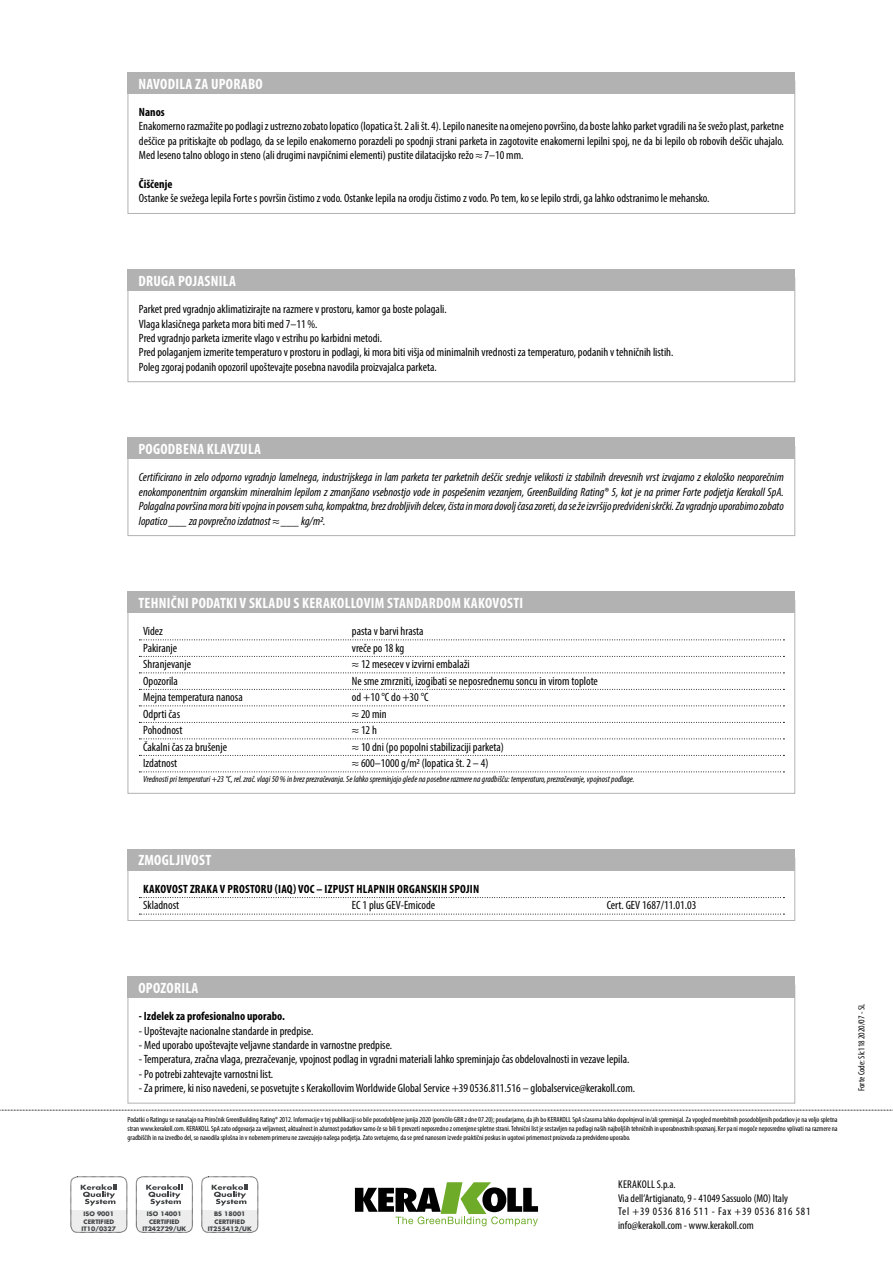
<style>
.page{position:relative;width:893px;height:1263px;background:#fff}
.page>*{position:absolute;margin:0;border:0;box-sizing:border-box;transform-origin:0 0}
.t1{font:700 condensed 15px "Myriad Pro";letter-spacing:.02em;color:#fff}
.t2{font:condensed 12px/14.4px "Myriad Pro";color:#000;text-align:justify}
.t3{font:italic condensed 12px/14.4px "Myriad Pro";color:#000;text-align:justify}
.t4{font:700 condensed 12px "Myriad Pro";letter-spacing:.02em;color:#000}
.t5{font:700 condensed 12px "Myriad Pro";color:#000}
.t6{font:condensed 11.25px/13.5px "Myriad Pro";color:#000}
.t7{font:italic condensed 9px "Myriad Pro";color:#000}
.t8{font:condensed 9px "Myriad Pro";color:#000}
.t9{font:condensed 7.5px/9px "Myriad Pro";color:#000;text-align:justify}
.t10{font:700 6px/7.2px "Futura Std";color:#424446;text-align:center}
</style>
<div class="page">
<svg style="left:0;top:1110px;width:893px;height:1px"></svg>
<div style="left:71px;top:1176px;width:56px;height:56px;border:1px dashed #000;border-radius:7px"></div>
<svg style="left:71px;top:1184px;width:56px;height:48px"></svg>
<div style="left:136px;top:1176px;width:56px;height:56px;border:1px dashed #000;border-radius:7px"></div>
<svg style="left:136px;top:1184px;width:56px;height:48px"></svg>
<div style="left:202px;top:1176px;width:56px;height:56px;border:1px dashed #000;border-radius:7px"></div>
<svg style="left:202px;top:1184px;width:56px;height:48px"></svg>
<svg style="left:355px;top:1182px;width:183px;height:44px"></svg>
<div style="left:128px;top:81px;width:667px;height:133px;border:1px solid #b3b2b2"></div>
<div style="left:128px;top:72px;width:667px;height:22px;background:#b3b2b2"></div>
<div style="left:128px;top:278px;width:667px;height:104px;border:1px solid #b3b2b2"></div>
<div style="left:128px;top:269px;width:667px;height:22px;background:#b3b2b2"></div>
<div style="left:128px;top:446px;width:667px;height:90px;border:1px solid #b3b2b2"></div>
<div style="left:128px;top:438px;width:667px;height:21px;background:#b3b2b2"></div>
<div style="left:128px;top:985px;width:667px;height:118px;border:1px solid #b3b2b2"></div>
<div style="left:128px;top:976px;width:667px;height:22px;background:#b3b2b2"></div>
<svg style="left:139px;top:897px;width:645px;height:1px"></svg>
<svg style="left:139px;top:914px;width:645px;height:1px"></svg>
<div style="left:128px;top:858px;width:667px;height:63px;border:1px solid #b3b2b2"></div>
<div style="left:128px;top:849px;width:667px;height:21px;background:#b3b2b2"></div>
<svg style="left:139px;top:639px;width:645px;height:1px"></svg>
<svg style="left:139px;top:656px;width:645px;height:1px"></svg>
<svg style="left:139px;top:672px;width:645px;height:1px"></svg>
<svg style="left:139px;top:689px;width:645px;height:1px"></svg>
<svg style="left:139px;top:705px;width:645px;height:1px"></svg>
<svg style="left:139px;top:722px;width:645px;height:1px"></svg>
<svg style="left:139px;top:738px;width:645px;height:1px"></svg>
<svg style="left:139px;top:755px;width:645px;height:1px"></svg>
<svg style="left:139px;top:771px;width:645px;height:1px"></svg>
<div style="left:128px;top:591px;width:667px;height:22px;background:#b3b2b2"></div>
<p class="t1" style="left:138px;top:74px;width:126px">NAVODILA ZA UPORABO</p>
<p class="t4" style="left:139px;top:105px;width:27px">Nanos</p>
<p class="t2" style="left:139px;top:119px;width:646px">Enakomerno razmažite po podlagi z ustrezno zobato lopatico (lopatica št. 2 ali št. 4). Lepilo nanesite na omejeno površino, da boste lahko parket vgradili na še svežo plast, parketne deščice pa pritiskajte ob podlago, da se lepilo enakomerno porazdeli po spodnji strani parketa in zagotovite enakomerni lepilni spoj, ne da bi lepilo ob robovih deščic uhajalo.<br>Med leseno talno oblogo in steno (ali drugimi navpičnimi elementi) pustite dilatacijsko režo ≈ 7–10 mm.</p>
<p class="t5" style="left:139px;top:177px;width:35px">Čiščenje</p>
<p class="t2" style="left:139px;top:191px;width:572px">Ostanke še svežega lepila Forte s površin čistimo z vodo. Ostanke lepila na orodju čistimo z vodo. Po tem, ko se lepilo strdi, ga lahko odstranimo le mehansko.</p>
<p class="t1" style="left:138px;top:271px;width:99px">DRUGA POJASNILA</p>
<p class="t2" style="left:139px;top:302px;width:536px;text-align:left">Parket pred vgradnjo aklimatizirajte na razmere v prostoru, kamor ga boste polagali.<br>Vlaga klasičnega parketa mora biti med 7–11 %.<br>Pred vgradnjo parketa izmerite vlago v estrihu po karbidni metodi.<br>Pred polaganjem izmerite temperaturo v prostoru in podlagi, ki mora biti višja od minimalnih vrednosti za temperaturo, podanih v tehničnih listih.<br>Poleg zgoraj podanih opozoril upoštevajte posebna navodila proizvajalca parketa.</p>
<p class="t1" style="left:138px;top:439px;width:124px">POGODBENA KLAVZULA</p>
<p class="t3" style="left:139px;top:470px;width:646px">Certificirano in zelo odporno vgradnjo lamelnega, industrijskega in lam parketa ter parketnih deščic srednje velikosti iz stabilnih drevesnih vrst izvajamo z ekološko neoporečnim enokomponentnim organskim mineralnim lepilom z zmanjšano vsebnostjo vode in pospešenim vezanjem, GreenBuilding Rating® 5, kot je na primer Forte podjetja Kerakoll SpA.<br>Polagalna površina mora biti vpojna in povsem suha, kompaktna, brez drobljivih delcev, čista in mora dovolj časa zoreti, da se že izvršijo predvideni skrčki. Za vgradnjo uporabimo zobato lopatico ___ za povprečno izdatnost ≈ ___ kg/m2.</p>
<p class="t1" style="left:138px;top:593px;width:386px">TEHNIČNI PODATKI V SKLADU S KERAKOLLOVIM STANDARDOM KAKOVOSTI</p>
<p class="t2" style="left:143px;top:624px;width:21px">Videz</p>
<p class="t2" style="left:352px;top:624px;width:73px">pasta v barvi hrasta</p>
<p class="t2" style="left:143px;top:640px;width:36px">Pakiranje</p>
<p class="t2" style="left:352px;top:640px;width:54px">vreče po 18 kg</p>
<p class="t2" style="left:143px;top:657px;width:49px">Shranjevanje</p>
<p class="t2" style="left:352px;top:657px;width:119px">≈ 12 mesecev v izvirni embalaži</p>
<p class="t2" style="left:143px;top:673px;width:36px">Opozorila</p>
<p class="t2" style="left:352px;top:673px;width:248px">Ne sme zmrzniti, izogibati se neposrednemu soncu in virom toplote</p>
<p class="t2" style="left:143px;top:690px;width:101px">Mejna temperatura nanosa</p>
<p class="t2" style="left:352px;top:690px;width:78px">od +10 °C do +30 °C</p>
<p class="t2" style="left:143px;top:706px;width:38px">Odprti čas</p>
<p class="t2" style="left:352px;top:706px;width:36px">≈ 20 min</p>
<p class="t2" style="left:143px;top:723px;width:41px">Pohodnost</p>
<p class="t2" style="left:352px;top:723px;width:27px">≈ 12 h</p>
<p class="t2" style="left:143px;top:739px;width:85px">Čakalni čas za brušenje</p>
<p class="t2" style="left:352px;top:739px;width:153px">≈ 10 dni (po popolni stabilizaciji parketa)</p>
<p class="t2" style="left:143px;top:756px;width:36px">Izdatnost</p>
<p class="t2" style="left:352px;top:756px;width:138px">≈ 600–1000 g/m2 (lopatica št. 2 – 4)</p>
<p class="t7" style="left:143px;top:774px;width:493px">Vrednosti pri temperaturi +23 °C, rel. zrač. vlagi 50 % in brez prezračevanja. Se lahko spreminjajo glede na posebne razmere na gradbišču: temperaturo, prezračevanje, vpojnost podlage.</p>
<p class="t1" style="left:138px;top:851px;width:74px">ZMOGLJIVOST</p>
<p class="t4" style="left:143px;top:881px;width:337px">KAKOVOST ZRAKA V PROSTORU (IAQ) VOC – IZPUST HLAPNIH ORGANSKIH SPOJIN</p>
<p class="t2" style="left:143px;top:898px;width:38px">Skladnost</p>
<p class="t2" style="left:352px;top:898px;width:85px">EC 1 plus GEV-Emicode</p>
<p class="t2" style="left:607px;top:898px;width:91px">Cert. GEV 1687/11.01.03</p>
<p class="t1" style="left:138px;top:978px;width:62px">OPOZORILA</p>
<p class="t5" style="left:139px;top:1009px;width:147px">- Izdelek za profesionalno uporabo.</p>
<p class="t2" style="left:139px;top:1023px;width:176px">- Upoštevajte nacionalne standarde in predpise.</p>
<p class="t2" style="left:139px;top:1037px;width:255px">- Med uporabo upoštevajte veljavne standarde in varnostne predpise.</p>
<p class="t2" style="left:139px;top:1052px;width:492px">- Temperatura, zračna vlaga, prezračevanje, vpojnost podlag in vgradni materiali lahko spreminjajo čas obdelovalnosti in vezave lepila.</p>
<p class="t2" style="left:139px;top:1066px;width:136px">- Po potrebi zahtevajte varnostni list.</p>
<p class="t2" style="left:139px;top:1081px;width:498px">- Za primere, ki niso navedeni, se posvetujte s Kerakollovim Worldwide Global Service +39 0536.811.516 – globalservice@kerakoll.com.</p>
<p class="t9" style="left:128px;top:1115px;width:712px">Podatki o Ratingu se nanašajo na Priročnik GreenBuilding Rating® 2012. Informacije v tej publikaciji so bile posodobljene junija 2020 (poročilo GBR z dne 07.20); poudarjamo, da jih bo KERAKOLL SpA sčasoma lahko dopolnjeval in/ali spreminjal. Za vpogled morebitnih posodobljenih podatkov je na voljo spletna stran www.kerakoll.com. KERAKOLL SpA zato odgovarja za veljavnost, aktualnost in ažurnost podatkov samo če so bili ti prevzeti neposredno z omenjene spletne strani. Tehnični list je sestavljen na podlagi naših najboljših tehničnih in uporabnostnih spoznanj. Ker pa ni mogoče neposredno vplivati na razmere na gradbiščih in na izvedbo del, so navodila splošna in v nobenem primeru ne zavezujejo našega podjetja. Zato svetujemo, da se pred nanosom izvede praktični poskus in ugotovi primernost proizvoda za predvideno uporabo.</p>
<p class="t10" style="left:82px;top:1210px;width:36px">ISO 9001<br>CERTIFIED<br>IT10/0327</p>
<p class="t10" style="left:142px;top:1210px;width:45px">ISO 14001<br>CERTIFIED<br>IT242729/UK</p>
<p class="t10" style="left:208px;top:1210px;width:45px">BS 18001<br>CERTIFIED<br>IT255412/UK</p>
<p class="t6" style="left:618px;top:1178px;width:194px">KERAKOLL S.p.a.<br>Via dell’Artigianato, 9 - 41049 Sassuolo (MO) Italy<br>Tel +39 0536 816 511 - Fax +39 0536 816 581 info@kerakoll.com - www.kerakoll.com</p>
<p class="t8" style="left:856px;top:1091px;width:88px;rotate:-90deg">Forte Code: Slc118 2020/07 - SL</p>
</div>
